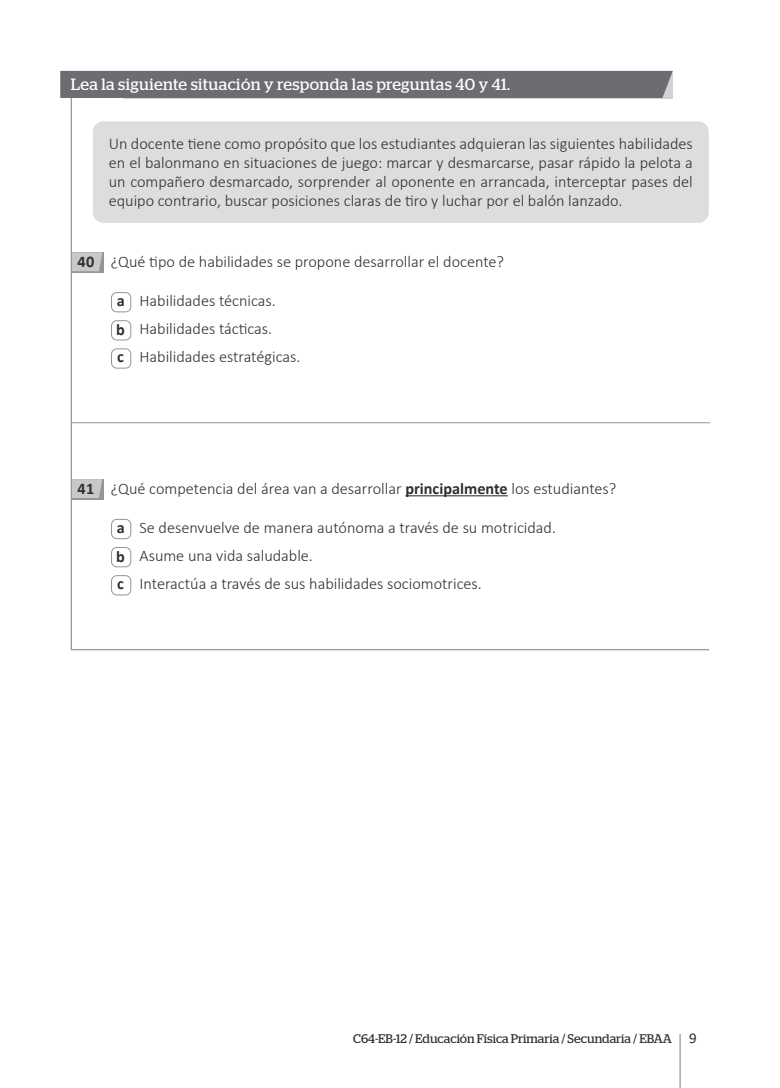
<style>
.page{position:relative;width:780px;height:1088px;background:#fff}
.page>*{position:absolute;margin:0;border:0;box-sizing:border-box;transform-origin:0 0}
.t1{font:300 16.25px/28.1px "Calibri";color:#312f30}
.t2{font:16.25px "Stag";letter-spacing:.025em;color:#fff}
.t3{font:700 16.25px "Calibri";color:#312f30}
.t4{font:12.5px "Stag";color:#312f30}
.s1{font-weight:700}
.s2{font-family:"Calibri";font-size:15px}
</style>
<div class="page">
<hr style="left:679px;top:1034px;width:1px;height:54px;background:#939598">
<svg style="left:70px;top:89px;width:640px;height:562px"></svg>
<div style="left:60px;top:71px;width:612px;height:27px;background:#6c6d70"></div>
<div style="left:72px;top:252px;width:31px;height:21px;background:#9fa1a4"></div>
<div style="left:72px;top:479px;width:31px;height:21px;background:#939598"></div>
<svg style="left:72px;top:252px;width:30px;height:19px"></svg>
<svg style="left:72px;top:479px;width:30px;height:19px"></svg>
<div style="left:111px;top:293px;width:20px;height:19px;background:#fff;border-radius:5px"></div>
<div style="left:111px;top:292px;width:20px;height:20px;border:1px solid #939598;border-radius:5px"></div>
<div style="left:111px;top:321px;width:20px;height:19px;background:#fff;border-radius:5px"></div>
<div style="left:111px;top:320px;width:20px;height:20px;border:1px solid #939598;border-radius:5px"></div>
<div style="left:111px;top:349px;width:20px;height:19px;background:#fff;border-radius:5px"></div>
<div style="left:111px;top:348px;width:20px;height:20px;border:1px solid #939598;border-radius:5px"></div>
<hr style="left:405px;top:495px;width:102px;height:1px;background:#312f30">
<div style="left:111px;top:519px;width:20px;height:20px;background:#fff;border-radius:5px"></div>
<div style="left:111px;top:519px;width:20px;height:20px;border:1px solid #939598;border-radius:5px"></div>
<div style="left:111px;top:547px;width:20px;height:20px;background:#fff;border-radius:5px"></div>
<div style="left:111px;top:547px;width:20px;height:20px;border:1px solid #939598;border-radius:5px"></div>
<div style="left:111px;top:576px;width:20px;height:19px;background:#fff;border-radius:5px"></div>
<div style="left:111px;top:575px;width:20px;height:20px;border:1px solid #939598;border-radius:5px"></div>
<div style="left:93px;top:121px;width:615px;height:102px;background:#dcdddf;border-radius:11px"></div>
<hr style="left:71px;top:422px;width:639px;height:1px;background:#939598">
<p class="t2" style="left:71px;top:75px;width:441px">Lea la siguiente situación y responda las preguntas 40 y 41.</p>
<p class="t1" style="left:109px;top:135px;width:585px;line-height:18.8px;text-align:justify">Un docente tiene como propósito que los estudiantes adquieran las siguientes habilidades en el balonmano en situaciones de juego: marcar y desmarcarse, pasar rápido la pelota a un compañero desmarcado, sorprender al oponente en arrancada, interceptar pases del equipo contrario, buscar posiciones claras de tiro y luchar por el balón lanzado.</p>
<p class="t3" style="left:77px;top:250px;width:18px">40</p>
<p class="t1" style="left:111px;top:248px;width:395px">¿Qué tipo de habilidades se propone desarrollar el docente?</p>
<p class="t1" style="left:116px;top:286px;width:185px"><span class="s1">a</span> Habilidades técnicas.<br><span class="s1">b</span> Habilidades tácticas.<br><span class="s1">c</span> Habilidades estratégicas.</p>
<p class="t3" style="left:77px;top:477px;width:18px">41</p>
<p class="t1" style="left:111px;top:474px;width:507px">¿Qué competencia del área van a desarrollar <span class="s1">principalmente</span> los estudiantes?</p>
<p class="t1" style="left:116px;top:513px;width:441px"><span class="s1">a</span> Se desenvuelve de manera autónoma a través de su motricidad. <span class="s1">b</span> Asume una vida saludable.<br><span class="s1">c</span> Interactúa a través de sus habilidades sociomotrices.</p>
<p class="t4" style="left:353px;top:1031px;width:345px">C64-EB-12 / Educación Física Primaria / Secundaria / EBAA <span class="s2">9</span></p>
</div>
